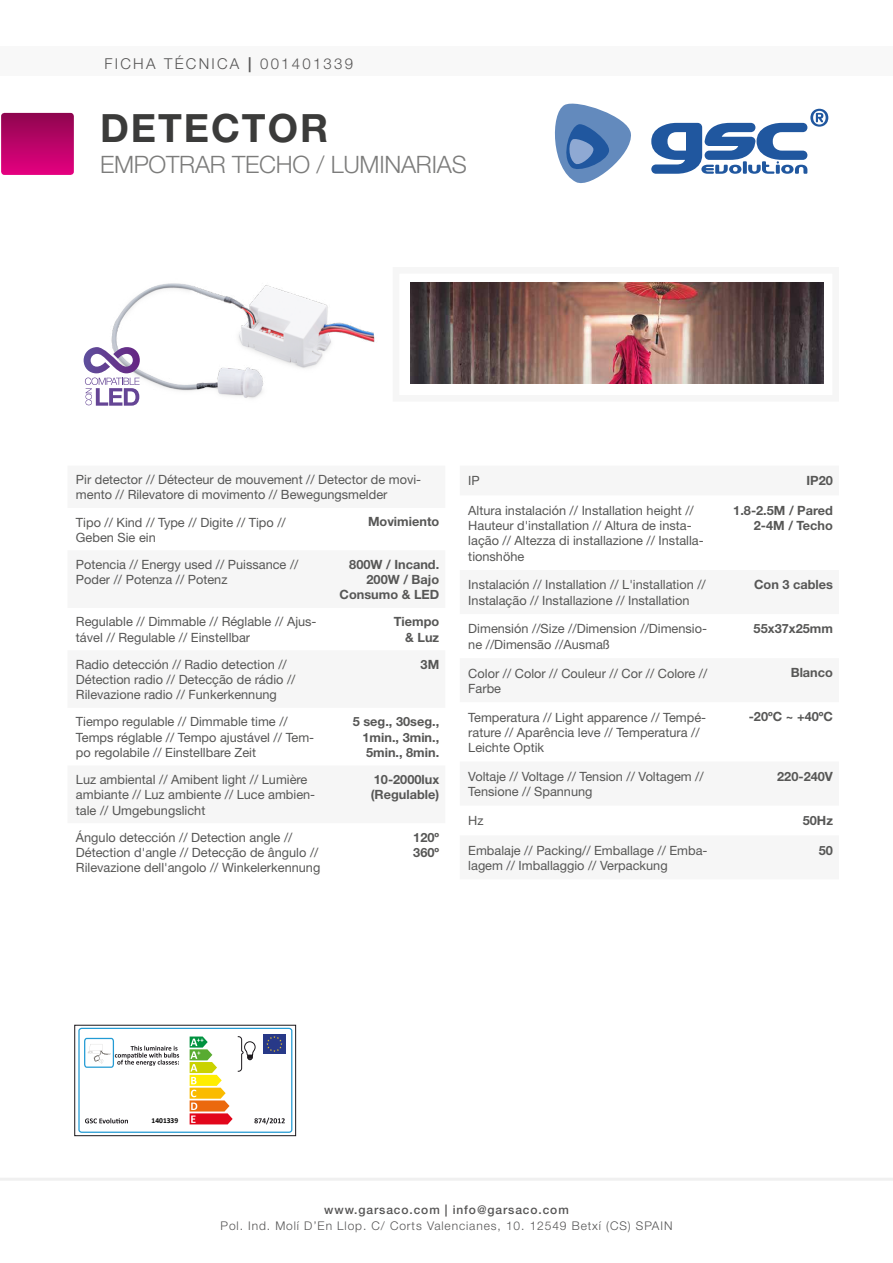
<style>
.page{position:relative;width:893px;height:1263px;background:#fff}
.page>*{position:absolute;margin:0;border:0;box-sizing:border-box;transform-origin:0 0}
.t1{font:700 39px "Helvetica Neue";letter-spacing:.05em;color:#3b3b3a}
.t2{font:300 24px "Helvetica Neue";letter-spacing:-.01em;color:#7c7c7b}
.t3{font:300 15px "Helvetica Neue";letter-spacing:.15em;color:#565555}
.t4{font:12.75px/15.3px "Helvetica Neue";color:#575756}
.t5{font:700 12.75px/15.3px "Helvetica Neue";color:#575756;text-align:right}
.t6{font:300 12px "Helvetica Neue";letter-spacing:.075em;color:#565555}
.t7{font:500 12px "Helvetica Neue";letter-spacing:.075em;color:#565555}
.t8{font:700 7.5px "Calibri";color:#000}
.s1{font-weight:700}
</style>
<div class="page">
<svg style="left:651px;top:109px;width:177px;height:65px"></svg>
<svg style="left:554px;top:103px;width:77px;height:81px"></svg>
<hr style="left:0;top:1178px;width:893px;height:3px;background:#f0f0f0">
<div style="left:0;top:47px;width:893px;height:29px;background:#f8f8f8"></div>
<svg style="left:1px;top:113px;width:73px;height:62px;background:#ba0468"></svg>
<img style="left:410px;top:282px;width:413px;height:102px">
<img style="left:111px;top:283px;width:264px;height:116px">
<svg style="left:84px;top:347px;width:56px;height:59px"></svg>
<svg style="left:74px;top:1025px;width:222px;height:111px"></svg>
<svg style="left:78px;top:1028px;width:214px;height:105px"></svg>
<p class="t3" style="left:105px;top:54px;width:250px">FICHA TÉCNICA <span class="s1">|</span> 001401339</p>
<h1 class="t1" style="left:100px;top:104px;width:230px">DETECTOR</h1>
<h2 class="t2" style="left:100px;top:149px;width:368px">EMPOTRAR TECHO / LUMINARIAS</h2>
<p class="t4" style="left:76px;top:472px;width:347px">Pir detector // Détecteur de mouvement // Detector de movi&shy;mento // Rilevatore di movimento // Bewegungsmelder</p>
<p class="t4" style="left:76px;top:514px;width:211px">Tipo // Kind // Type // Digite // Tipo //<br>Geben Sie ein</p>
<p class="t5" style="left:368px;top:514px;width:73px">Movimiento</p>
<p class="t4" style="left:76px;top:556px;width:224px">Potencia // Energy used // Puissance //<br>Poder // Potenza // Potenz</p>
<p class="t5" style="left:340px;top:556px;width:101px">800W / Incand.<br>200W / Bajo<br>Consumo &amp; LED</p>
<p class="t4" style="left:76px;top:614px;width:242px">Regulable // Dimmable // Réglable // Ajus&shy;tável // Regulable // Einstellbar</p>
<p class="t5" style="left:394px;top:614px;width:47px">Tiempo &amp; Luz</p>
<p class="t4" style="left:76px;top:656px;width:221px">Radio detección // Radio detection //<br>Détection radio // Detecção de rádio //<br>Rilevazione radio // Funkerkennung</p>
<p class="t5" style="left:421px;top:656px;width:20px">3M</p>
<p class="t4" style="left:76px;top:714px;width:240px">Tiempo regulable // Dimmable time //<br>Temps réglable // Tempo ajustável // Tem&shy;po regolabile // Einstellbare Zeit</p>
<p class="t5" style="left:363px;top:714px;width:78px;text-align:justify;text-indent:-10px">5 seg., 30seg., 1min., 3min., 5min., 8min.</p>
<p class="t4" style="left:76px;top:772px;width:241px">Luz ambiental // Amibent light // Lumière ambiante // Luz ambiente // Luce ambien&shy;tale // Umgebungslicht</p>
<p class="t5" style="left:371px;top:771px;width:70px;text-align:left">10-2000lux (Regulable)</p>
<p class="t4" style="left:76px;top:829px;width:246px">Ángulo detección // Detection angle //<br>Détection d'angle // Detecção de ângulo //<br>Rilevazione dell'angolo // Winkelerkennung</p>
<p class="t5" style="left:413px;top:829px;width:27px;text-align:left">120º<br>360º</p>
<p class="t4" style="left:468px;top:473px;width:13px">IP</p>
<p class="t5" style="left:806px;top:472px;width:28px">IP20</p>
<p class="t4" style="left:468px;top:502px;width:237px">Altura instalación // Installation height // Hauteur d'installation // Altura de insta&shy;lação // Altezza di installazione // Installa&shy;tionshöhe</p>
<p class="t5" style="left:733px;top:502px;width:101px">1.8-2.5M / Pared<br>2-4M / Techo</p>
<p class="t4" style="left:468px;top:577px;width:239px">Instalación // Installation // L'installation //<br>Instalação // Installazione // Installation</p>
<p class="t5" style="left:754px;top:577px;width:80px">Con 3 cables</p>
<p class="t4" style="left:468px;top:621px;width:240px">Dimensión //Size //Dimension //Dimensio&shy;ne //Dimensão //Ausmaß</p>
<p class="t5" style="left:754px;top:621px;width:81px">55x37x25mm</p>
<p class="t4" style="left:468px;top:665px;width:241px">Color // Color // Couleur // Cor // Colore //<br>Farbe</p>
<p class="t5" style="left:791px;top:665px;width:44px">Blanco</p>
<p class="t4" style="left:468px;top:709px;width:239px">Temperatura // Light apparence // Tempé&shy;rature // Aparência leve // Temperatura //<br>Leichte Optik</p>
<p class="t5" style="left:749px;top:709px;width:86px">-20ºC ~ +40ºC</p>
<p class="t4" style="left:468px;top:768px;width:237px">Voltaje // Voltage // Tension // Voltagem //<br>Tensione // Spannung</p>
<p class="t5" style="left:777px;top:768px;width:57px">220-240V</p>
<p class="t4" style="left:468px;top:812px;width:17px">Hz</p>
<p class="t5" style="left:803px;top:812px;width:32px">50Hz</p>
<p class="t4" style="left:468px;top:842px;width:241px">Embalaje // Packing// Emballage // Emba&shy;lagem // Imballaggio // Verpackung</p>
<p class="t5" style="left:819px;top:842px;width:16px">50</p>
<p class="t8" style="left:152px;top:1115px;width:28px">1401339</p>
<p class="t7" style="left:324px;top:1202px;width:246px">www.garsaco.com | info@garsaco.com</p>
<p class="t6" style="left:221px;top:1219px;width:453px">Pol. Ind. Molí D’En Llop. C/ Corts Valencianes, 10. 12549 Betxí (CS) SPAIN</p>
</div>
